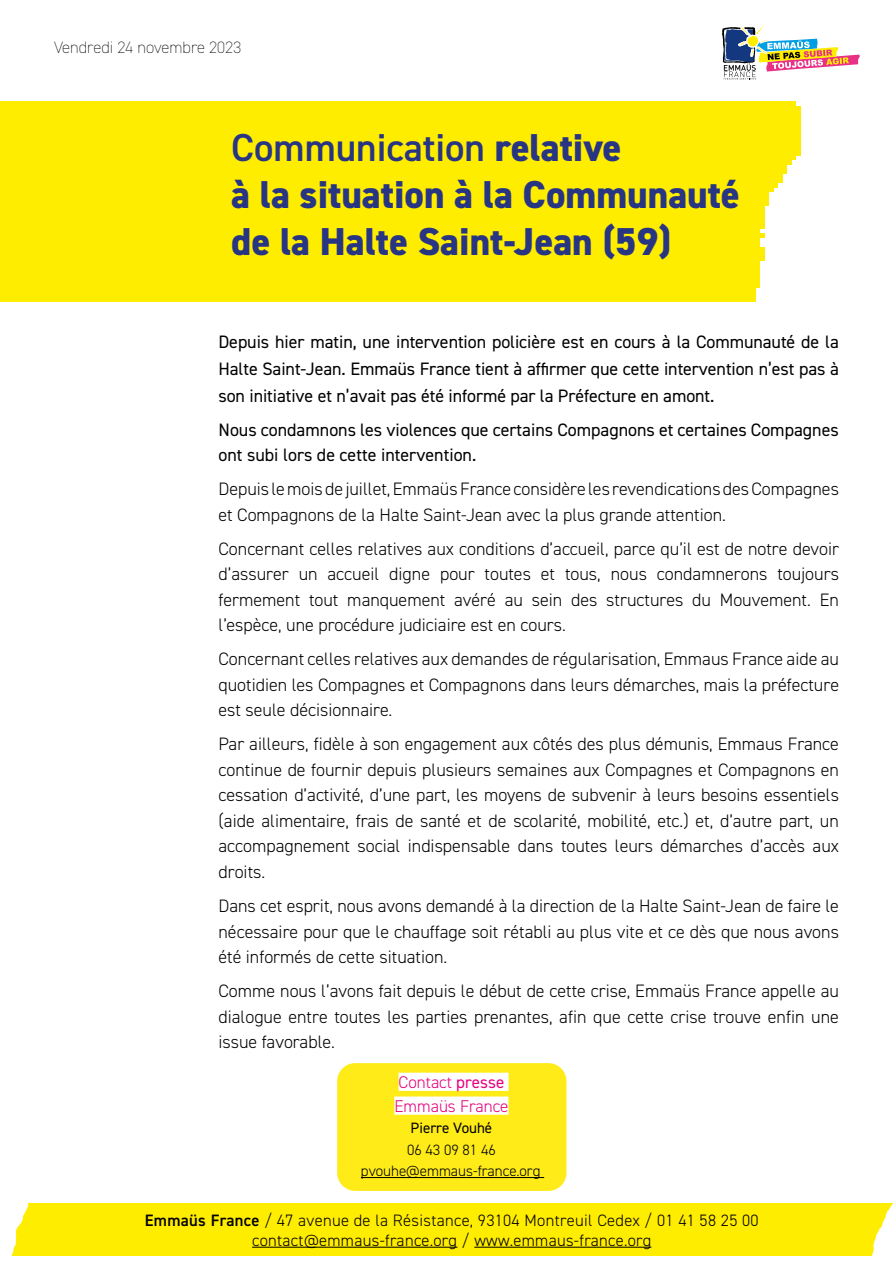
<style>
.page{position:relative;width:893px;height:1263px;background:#fff}
.page>*{position:absolute;margin:0;border:0;box-sizing:border-box;transform-origin:0 0}
.t1{font:800 39px/46.8px "DIN2014";color:#283583}
.t2{font:300 18px/25.5px "DIN2014";color:#000;text-align:justify}
.t3{font:18px/27px "DIN2014";color:#000;text-align:justify}
.t4{font:300 16.95px/23.9px "DIN2014";color:#e6007d}
.t5{font:300 16.5px/19.8px "DIN2014";letter-spacing:.02em;color:#000;text-align:center}
.t6{font:200 16.5px "DIN2014";color:#000}
.t7{font:300 15px/21.5px "DIN2014";color:#000;text-align:center}
.t8{font:15px "DIN2014";color:#000}
.s1{font-weight:600}
.s2{font-weight:400}
</style>
<div class="page">
<div style="left:0;top:101px;width:800px;height:200px;background:#ffed00"></div>
<svg style="left:722px;top:25px;width:138px;height:55px"></svg>
<div style="left:12px;top:1203px;width:881px;height:52px;background:#ffed00"></div>
<hr style="left:252px;top:1247px;width:205px;height:1px;background:#000">
<hr style="left:474px;top:1247px;width:177px;height:1px;background:#000">
<div style="left:337px;top:1063px;width:229px;height:128px;background:#feeb17;border-radius:18px"></div>
<div style="left:399px;top:1073px;width:110px;height:18px;background:#fff"></div>
<div style="left:394px;top:1096px;width:114px;height:19px;background:#fff"></div>
<hr style="left:361px;top:1177px;width:183px;height:1px;background:#000">
<p class="t6" style="left:54px;top:38px;width:188px">Vendredi 24 novembre 2023</p>
<h1 class="t1" style="left:231px;top:125px;width:510px"><span class="s1">Communication</span> relative<br>à la situation à la Communauté de la Halte Saint-Jean (59)</h1>
<p class="t3" style="left:218px;top:328px;width:622px">Depuis hier matin, une intervention policière est en cours à la Communauté de la Halte Saint-Jean. Emmaüs France tient à affirmer que cette intervention n’est pas à son initiative et n’avait pas été informé par la Préfecture en amont.</p>
<p class="t3" style="left:218px;top:417px;width:622px;line-height:25.5px">Nous condamnons les violences que certains Compagnons et certaines Compagnes ont subi lors de cette intervention.</p>
<p class="t2" style="left:218px;top:476px;width:622px">Depuis le mois de juillet, Emmaüs France considère les revendications des Compagnes et Compagnons de la Halte Saint-Jean avec la plus grande attention.</p>
<p class="t2" style="left:218px;top:536px;width:622px">Concernant celles relatives aux conditions d’accueil, parce qu’il est de notre devoir d’assurer un accueil digne pour toutes et tous, nous condamnerons toujours fermement tout manquement avéré au sein des structures du Mouvement. En l’espèce, une procédure judiciaire est en cours.</p>
<p class="t2" style="left:218px;top:646px;width:622px">Concernant celles relatives aux demandes de régularisation, Emmaus France aide au quotidien les Compagnes et Compagnons dans leurs démarches, mais la préfecture est seule décisionnaire.</p>
<p class="t2" style="left:218px;top:731px;width:622px">Par ailleurs, fidèle à son engagement aux côtés des plus démunis, Emmaus France continue de fournir depuis plusieurs semaines aux Compagnes et Compagnons en cessation d’activité, d’une part, les moyens de subvenir à leurs besoins essentiels (aide alimentaire, frais de santé et de scolarité, mobilité, etc.) et, d’autre part, un accompagnement social indispensable dans toutes leurs démarches d’accès aux droits.</p>
<p class="t2" style="left:218px;top:893px;width:622px">Dans cet esprit, nous avons demandé à la direction de la Halte Saint-Jean de faire le nécessaire pour que le chauffage soit rétabli au plus vite et ce dès que nous avons été informés de cette situation.</p>
<p class="t2" style="left:218px;top:978px;width:622px">Comme nous l’avons fait depuis le début de cette crise, Emmaüs France appelle au dialogue entre toutes les parties prenantes, afin que cette crise trouve enfin une issue favorable.</p>
<p class="t4" style="left:394px;top:1070px;width:116px">Contact <span class="s2">presse<br></span>Emmaüs France</p>
<p class="t8" style="left:411px;top:1118px;width:83px">Pierre Vouhé</p>
<p class="t7" style="left:361px;top:1139px;width:181px">06 43 09 81 46 pvouhe@emmaus-france.org</p>
<p class="t5" style="left:145px;top:1210px;width:615px"><span class="s1">Emmaüs France</span> / 47 avenue de la Résistance, 93104 Montreuil Cedex / 01 41 58 25 00 contact@emmaus-france.org / www.emmaus-france.org</p>
</div>
